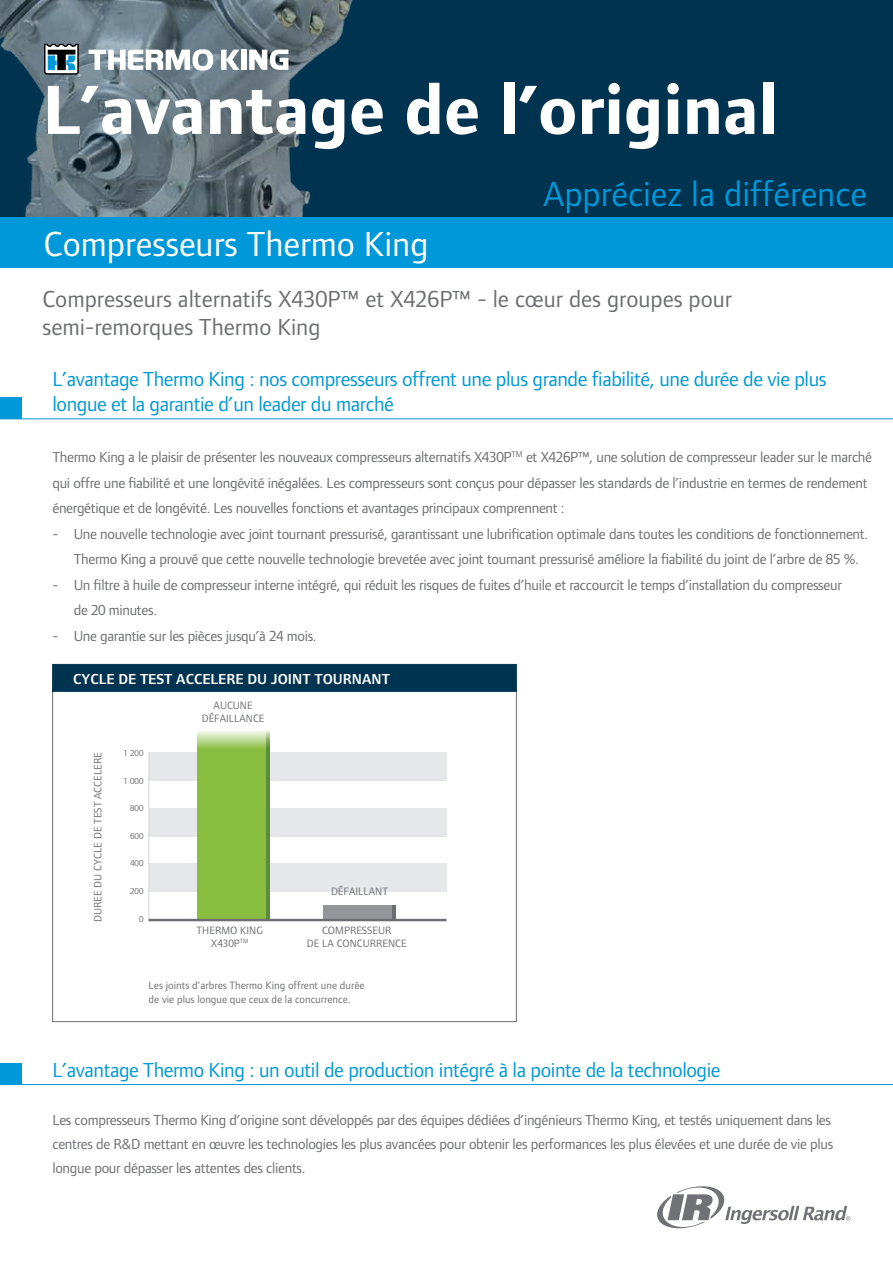
<style>
.page{position:relative;width:893px;height:1263px;background:#fff}
.page>*{position:absolute;margin:0;border:0;box-sizing:border-box;transform-origin:0 0}
.t1{font:700 72px "Foundry Form Sans Blonde";color:#fff}
.t2{font:36px "Foundry Form Sans Blonde";color:#fff}
.t3{font:36px "Foundry Form Sans Blonde";color:#0098d8}
.t4{font:24px/28.5px "Foundry Form Sans Blonde";color:#6d6e71}
.t5{font:21px/25.5px "Foundry Form Sans Blonde";letter-spacing:-.02em;color:#0098d8}
.t6{font:15px/25.5px "Foundry Form Sans Blonde";letter-spacing:-.02em;color:#6d6e71}
.t7{font:600 15px "Foundry Form Sans Blonde";color:#fff}
.t8{font:11.1px/13.2px "Foundry Form Sans Blonde";color:#6d6e71;text-align:center}
.t9{font:8.85px "Foundry Form Sans Blonde";color:#6d6e71}
</style>
<div class="page">
<div style="left:0;top:197px;width:893px;height:71px;background:#0098d8"></div>
<hr style="left:0;top:419px;width:893px;height:1px;background:#0098d8">
<div style="left:0;top:397px;width:22px;height:22px;background:#0098d8"></div>
<div style="left:52px;top:686px;width:464px;height:336px;background:#fff;border:1px solid #6d6e71"></div>
<div style="left:52px;top:664px;width:464px;height:27px;background:#003350"></div>
<div style="left:149px;top:863px;width:297px;height:28px;background:#e6e7e8"></div>
<div style="left:149px;top:808px;width:297px;height:28px;background:#e6e7e8"></div>
<div style="left:149px;top:752px;width:297px;height:29px;background:#e6e7e8"></div>
<hr style="left:149px;top:752px;width:1px;height:168px;background:#d1d3d4">
<div style="left:197px;top:729px;width:72px;height:191px;background:#88bd3f"></div>
<hr style="left:266px;top:729px;width:3px;height:191px;background:#5c8d3d">
<div style="left:323px;top:905px;width:73px;height:16px;background:#939598"></div>
<hr style="left:392px;top:905px;width:4px;height:16px;background:#6d6e71">
<hr style="left:149px;top:919px;width:297px;height:2px;background:#6d6e71">
<hr style="left:0;top:1084px;width:893px;height:1px;background:#0098d8">
<div style="left:0;top:1063px;width:22px;height:22px;background:#0098d8"></div>
<div style="left:0;top:0;width:893px;height:217px;background:#003350"></div>
<img style="left:0;top:0;width:353px;height:217px">
<svg style="left:657px;top:1186px;width:193px;height:43px"></svg>
<svg style="left:89px;top:49px;width:124px;height:22px;background:#c1c9ce"></svg>
<svg style="left:221px;top:50px;width:18px;height:20px"></svg>
<div style="left:241px;top:50px;width:6px;height:20px;background:#fff"></div>
<svg style="left:249px;top:50px;width:39px;height:20px"></svg>
<svg style="left:44px;top:44px;width:36px;height:33px"></svg>
<h1 class="t1" style="left:43px;top:70px;width:737px">L’avantage de l’original</h1>
<h2 class="t3" style="left:543px;top:174px;width:325px">Appréciez la différence</h2>
<h2 class="t2" style="left:44px;top:223px;width:386px">Compresseurs Thermo King</h2>
<h3 class="t4" style="left:43px;top:284px;width:691px">Compresseurs alternatifs X430P™ et X426P™ - le cœur des groupes pour semi‑remorques Thermo King</h3>
<h3 class="t5" style="left:52px;top:366px;width:776px">L’avantage Thermo King : nos compresseurs offrent une plus grande fiabilité, une durée de vie plus longue et la garantie d’un leader du marché</h3>
<p class="t6" style="left:52px;top:444px;width:821px">Thermo King a le plaisir de présenter les nouveaux compresseurs alternatifs X430P<sup>TM</sup> et X426P™, une solution de compresseur leader sur le marché qui offre une fiabilité et une longévité inégalées. Les compresseurs sont conçus pour dépasser les standards de l’industrie en termes de rendement énergétique et de longévité. Les nouvelles fonctions et avantages principaux comprennent :</p>
<p class="t6" style="left:74px;top:521px;width:796px;text-indent:-21px">- Une nouvelle technologie avec joint tournant pressurisé, garantissant une lubrification optimale dans toutes les conditions de fonctionnement.<br>Thermo King a prouvé que cette nouvelle technologie brevetée avec joint tournant pressurisé améliore la fiabilité du joint de l’arbre de 85 %.</p>
<p class="t6" style="left:74px;top:572px;width:770px;text-indent:-21px">- Un filtre à huile de compresseur interne intégré, qui réduit les risques de fuites d’huile et raccourcit le temps d’installation du compresseur de 20 minutes.</p>
<p class="t6" style="left:52px;top:623px;width:266px">- Une garantie sur les pièces jusqu’à 24 mois.</p>
<p class="t7" style="left:73px;top:670px;width:318px">CYCLE DE TEST ACCELERE DU JOINT TOURNANT</p>
<p class="t8" style="left:91px;top:922px;width:171px;rotate:-90deg">DUREE DU CYCLE DE TEST ACCELERE</p>
<p class="t9" style="left:124px;top:748px;width:22px">1 200</p>
<p class="t9" style="left:124px;top:776px;width:22px">1 000</p>
<p class="t9" style="left:130px;top:803px;width:15px">800</p>
<p class="t9" style="left:130px;top:831px;width:15px">600</p>
<p class="t9" style="left:130px;top:858px;width:15px">400</p>
<p class="t9" style="left:130px;top:886px;width:15px">200</p>
<p class="t9" style="left:139px;top:914px;width:6px">0</p>
<p class="t8" style="left:202px;top:699px;width:64px">AUCUNE<br>DÉFAILLANCE</p>
<p class="t8" style="left:197px;top:923px;width:68px">THERMO KING<br>X430P<sup>TM</sup></p>
<p class="t8" style="left:331px;top:884px;width:59px">DÉFAILLANT</p>
<p class="t8" style="left:307px;top:923px;width:101px">COMPRESSEUR<br>DE LA CONCURRENCE</p>
<p class="t8" style="left:149px;top:979px;width:217px;text-align:left">Les joints d’arbres Thermo King offrent une durée de vie plus longue que ceux de la concurrence.</p>
<h3 class="t5" style="left:52px;top:1057px;width:670px">L’avantage Thermo King : un outil de production intégré à la pointe de la technologie</h3>
<p class="t6" style="left:52px;top:1108px;width:782px;line-height:24px">Les compresseurs Thermo King d’origine sont développés par des équipes dédiées d’ingénieurs Thermo King, et testés uniquement dans les centres de R&amp;D mettant en œuvre les technologies les plus avancées pour obtenir les performances les plus élevées et une durée de vie plus longue pour dépasser les attentes des clients.</p>
</div>
